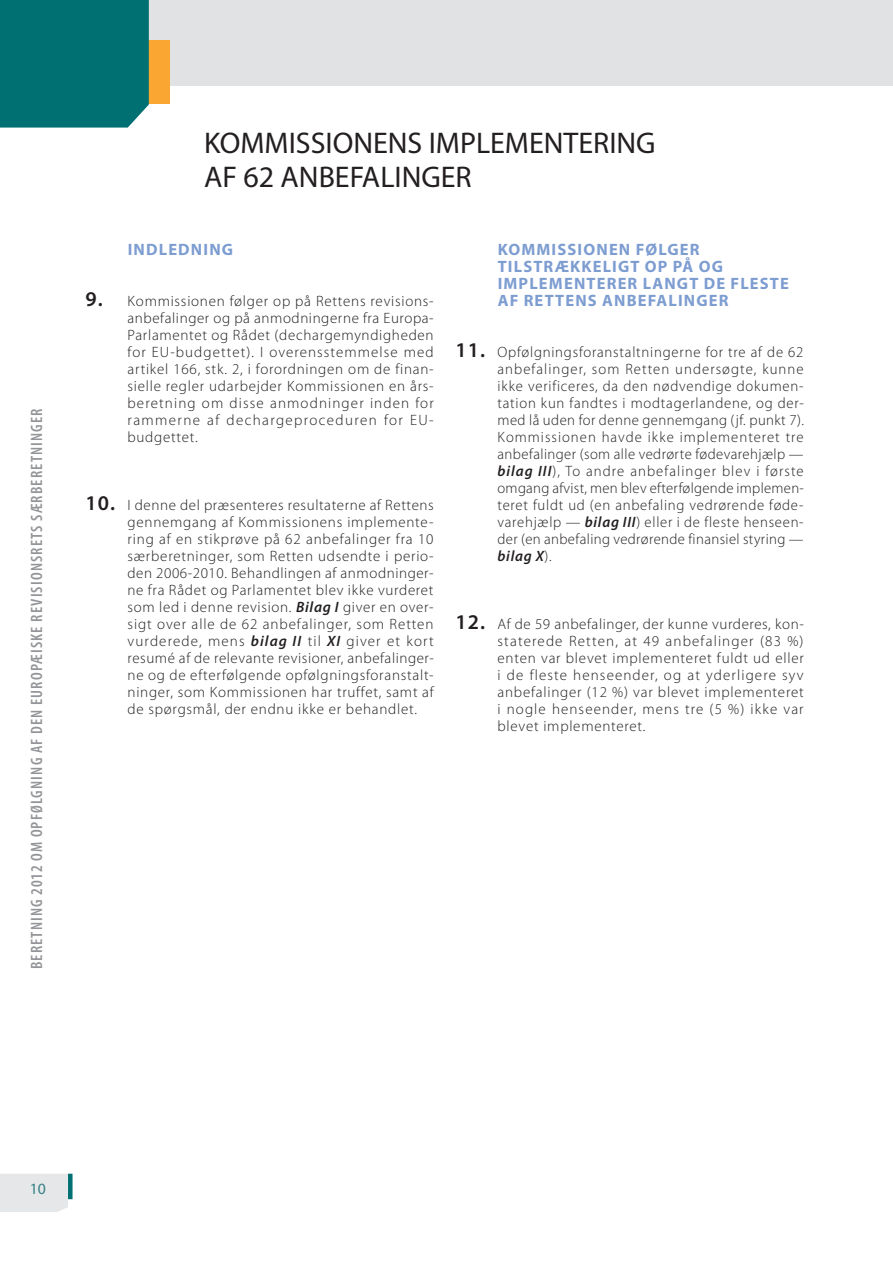
<style>
.page{position:relative;width:893px;height:1263px;background:#fff}
.page>*{position:absolute;margin:0;border:0;box-sizing:border-box;transform-origin:0 0}
.E_01_-_CHAP_TITRE_CH{font:30px/34px "Myriad Pro";color:#231f20}
.E_03_-_CHAP__TITRE_A{font:700 16.5px/17px "Myriad Pro";letter-spacing:.07em;color:#7d9dd1}
.t1{font:600 condensed 16.5px "Myriad Pro";letter-spacing:.07em;color:#939598}
.t2{font:15.75px "Myriad Pro";color:#358286}
.E_05_-_CHAP__1__TEXT{font:300 15px/17px "Myriad Pro";letter-spacing:.05em;color:#231f20;text-align:justify}
.s1{font-weight:600;font-size:21px}
.s2{font-weight:600;font-style:italic}
</style>
<div class="page">
<div style="left:0;top:1173px;width:70px;height:39px;background:#e6e7e9"></div>
<div style="left:68px;top:1174px;width:5px;height:25px;background:#017072"></div>
<div style="left:0;top:0;width:893px;height:85px;background:#e1e2e4"></div>
<div style="left:149px;top:40px;width:21px;height:64px;background:#faa633"></div>
<div style="left:0;top:0;width:149px;height:128px;background:#017072"></div>
<p class="t1" style="left:28px;top:969px;width:563px;rotate:-90deg">BERETNING 2012 OM OPFØLGNING AF DEN EUROPÆISKE REVISIONSRETS SÆRBERETNINGER</p>
<p class="E_01_-_CHAP_TITRE_CH" style="left:204px;top:126px;width:453px">KOMMISSIONENS IMPLEMENTERING<br>AF 62 ANBEFALINGER</p>
<p class="E_03_-_CHAP__TITRE_A" style="left:128px;top:241px;width:107px">INDLEDNING</p>
<p class="E_05_-_CHAP__1__TEXT" style="left:128px;top:293px;width:308px;text-indent:-42px"><span class="s1">9.</span> Kommissionen følger op på Rettens revisions&shy;anbefalinger og på anmodningerne fra Europa‑ Parlamentet og Rådet (dechargemyndigheden for EU‑budgettet). I overensstemmelse med artikel 166, stk. 2, i forordningen om de finan&shy;sielle regler udarbejder Kommissionen en års&shy;beretning om disse anmodninger inden for rammerne af dechargeproceduren for EU‑ budgettet.</p>
<p class="E_05_-_CHAP__1__TEXT" style="left:128px;top:497px;width:308px;text-indent:-42px"><span class="s1">10.</span> I denne del præsenteres resultaterne af Rettens gennemgang af Kommissionens implemente&shy;ring af en stikprøve på 62 anbefalinger fra 10 særberetninger, som Retten udsendte i perio&shy;den 2006-2010. Behandlingen af anmodninger&shy;ne fra Rådet og Parlamentet blev ikke vurderet som led i denne revision. <span class="s2">Bilag I</span> giver en over&shy;sigt over alle de 62 anbefalinger, som Retten vurderede, mens <span class="s2">bilag II</span> til <span class="s2">XI</span> giver et kort resumé af de relevante revisioner, anbefalinger&shy;ne og de efterfølgende opfølgningsforanstalt&shy;ninger, som Kommissionen har truffet, samt af de spørgsmål, der endnu ikke er behandlet.</p>
<p class="E_03_-_CHAP__TITRE_A" style="left:498px;top:241px;width:293px">KOMMISSIONEN FØLGER<br>TILSTRÆKKELIGT OP PÅ OG<br>IMPLEMENTERER LANGT DE FLESTE<br>AF RETTENS ANBEFALINGER</p>
<p class="E_05_-_CHAP__1__TEXT" style="left:497px;top:344px;width:308px;text-indent:-42px"><span class="s1">11.</span> Opfølgningsforanstaltningerne for tre af de 62 anbefalinger, som Retten undersøgte, kunne ikke verificeres, da den nødvendige dokumen&shy;tation kun fandtes i modtagerlandene, og der&shy;med lå uden for denne gennemgang (jf. punkt 7).<br>Kommissionen havde ikke implementeret tre anbefalinger (som alle vedrørte fødevarehjælp — <span class="s2">bilag III</span>), To andre anbefalinger blev i første omgang afvist, men blev efterfølgende implemen&shy;teret fuldt ud (en anbefaling vedrørende føde&shy;varehjælp — <span class="s2">bilag III</span>) eller i de fleste henseen&shy;der (en anbefaling vedrørende finansiel styring — <span class="s2">bilag X</span>).</p>
<p class="E_05_-_CHAP__1__TEXT" style="left:497px;top:616px;width:308px;text-indent:-42px"><span class="s1">12.</span> Af de 59 anbefalinger, der kunne vurderes, kon&shy;staterede Retten, at 49 anbefalinger (83 %) enten var blevet implementeret fuldt ud eller i de fleste henseender, og at yderligere syv anbefalinger (12 %) var blevet implementeret i nogle henseender, mens tre (5 %) ikke var blevet implementeret.</p>
<p class="t2" style="left:30px;top:1179px;width:18px">10</p>
</div>
